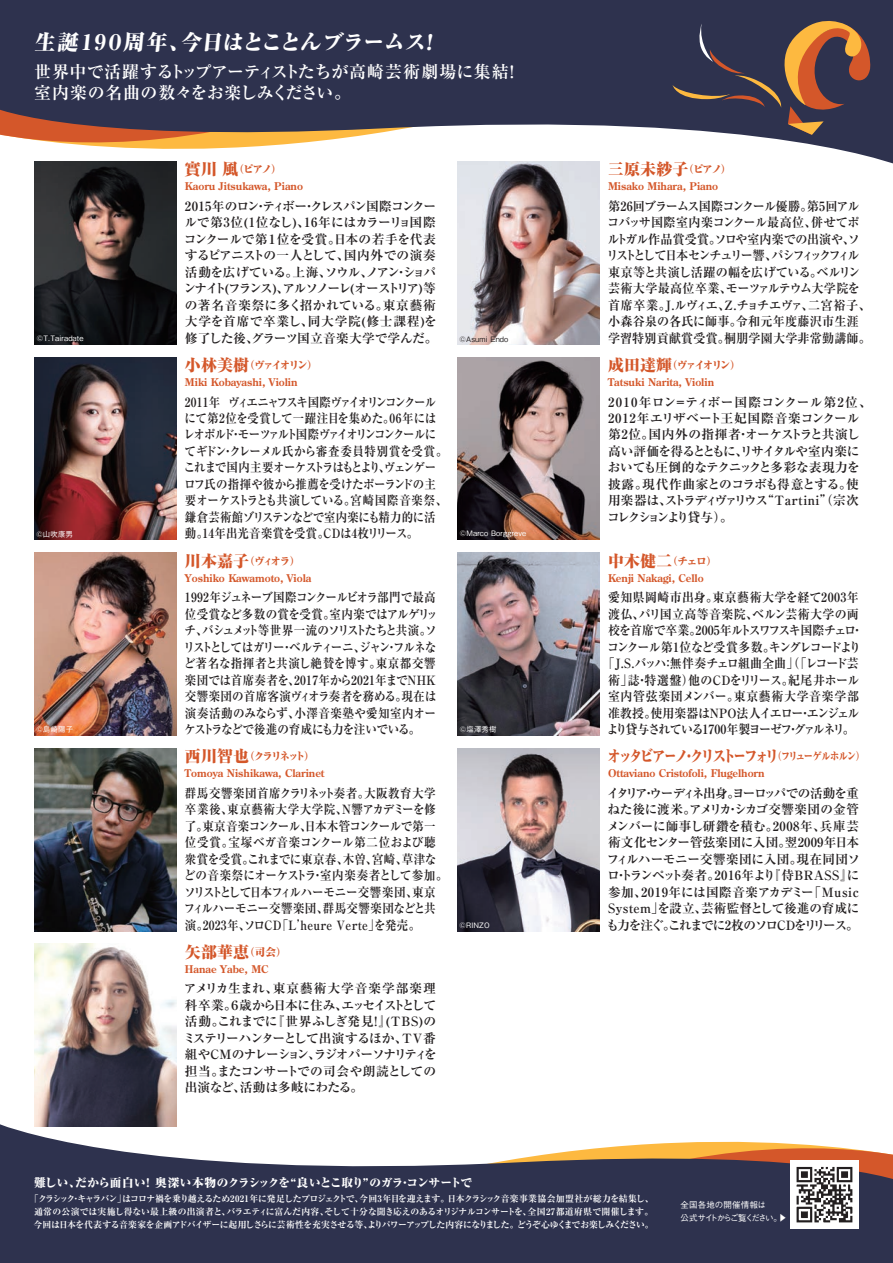
<style>
.page{position:relative;width:893px;height:1263px;background:#fff}
.page>*{position:absolute;margin:0;border:0;box-sizing:border-box;transform-origin:0 0}
.t1{font:800 expanded 21.15px "Ryumin Pr 6 N";color:#fff}
.t2{font:700 16.95px/21.3px "Ryumin Pr 6 N";letter-spacing:.01em;color:#fff}
.t3{font:800 expanded 15.9px "Ryumin Pro";letter-spacing:-.185em;color:#d4572a;scale:.87 1}
.t4{font:800 expanded 15.9px "Ryumin Pro";letter-spacing:-.145em;color:#d4572a}
.t5{font:700 12.75px/16.5px "Ryumin Pro";letter-spacing:-.025em;color:#231f20}
.t6{font:700 12.75px/16.5px "Ryumin Pro";letter-spacing:-.045em;color:#231f20;scale:.9 1}
.t7{font:700 12.75px/16.5px "Ryumin Pro";letter-spacing:.01em;color:#231f20;scale:.91 1}
.t8{font:700 12.75px/16.5px "Ryumin Pro";letter-spacing:-.005em;color:#231f20;text-align:center;scale:.94 1}
.t9{font:700 12.75px/16.5px "Ryumin Pro";letter-spacing:-.025em;color:#231f20;scale:.91 1}
.t10{font:700 12.75px/16.5px "Ryumin Pro";letter-spacing:-.025em;color:#231f20;scale:.95 1}
.t11{font:800 expanded 11.7px "Ryumin Pr 6 N";letter-spacing:-.04em;color:#fff}
.t12{font:700 10.65px "Century Old Style Std";color:#d4572a}
.t13{font:800 expanded 10.65px "Ryumin Pro";letter-spacing:-.18em;color:#d4572a}
.t14{font:700 expanded 9px/12.8px "Ryumin Pr 6 N";letter-spacing:-.04em;color:#fff;text-align:center}
.t15{font:500 8.55px/12.8px "Gothic BBB Pro";letter-spacing:-.045em;color:#fff}
.t16{font:500 7.5px "Gothic BBB Pro";letter-spacing:.02em;color:#fff}
.t17{font:500 7.5px "Gothic BBB Pro";letter-spacing:.02em;color:#231f20}
.s1{font-size:15.9px}
.s2{font-size:10.65px}
</style>
<div class="page">
<svg style="left:0;top:0;width:893px;height:164px;fill:#2e324e"></svg>
<svg style="left:0;top:1124px;width:893px;height:139px;fill:#2e324e"></svg>
<svg style="left:673px;top:13px;width:199px;height:122px;background:#54444b"></svg>
<img style="left:34px;top:161px;width:143px;height:183px">
<img style="left:34px;top:357px;width:143px;height:183px">
<img style="left:34px;top:553px;width:143px;height:182px">
<img style="left:34px;top:748px;width:143px;height:183px">
<img style="left:457px;top:161px;width:143px;height:183px">
<img style="left:457px;top:357px;width:143px;height:183px">
<img style="left:457px;top:553px;width:143px;height:182px">
<img style="left:457px;top:748px;width:143px;height:183px">
<img style="left:34px;top:944px;width:143px;height:183px">
<img style="left:791px;top:1161px;width:68px;height:68px">
<h1 class="t1" style="left:34px;top:25px;width:411px">生誕１９０周年、今日はとことんブラームス！</h1>
<h2 class="t2" style="left:34px;top:60px;width:488px">世界中で活躍するトップアーティストたちが高崎芸術劇場に集結！室内楽の名曲の数々をお楽しみください。</h2>
<p class="t16" style="left:37px;top:332px;width:48px">©T.Tairadate</p>
<p class="t16" style="left:36px;top:528px;width:38px">©山吹康男</p>
<p class="t16" style="left:36px;top:724px;width:38px">©島崎陽子</p>
<p class="t13" style="left:185px;top:161px;width:98px"><span class="s1">實川 風</span>（ピアノ）</p>
<p class="t12" style="left:185px;top:180px;width:119px">Kaoru Jitsukawa, Piano</p>
<p class="t5" style="left:183px;top:197px;width:256px">2015年のロン・ティボー・クレスパン国際コンクールで第3位(1位なし)、16年にはカラーリョ国際コンクールで第１位を受賞。日本の若手を代表するピアニストの一人として、国内外での演奏活動を広げている。上海、ソウル、ノアン・ショパンナイト(フランス)、アルソノーレ(オーストリア)等の著名音楽祭に多く招かれている。東京藝術大学を首席で卒業し、同大学院(修士課程)を修了した後、グラーツ国立音楽大学で学んだ。</p>
<p class="t13" style="left:185px;top:357px;width:134px"><span class="s1">小林美樹</span>（ヴァイオリン）</p>
<p class="t12" style="left:185px;top:375px;width:114px">Miki Kobayashi, Violin</p>
<p class="t6" style="left:183px;top:393px;width:295px">201 1年 ヴィエニャフスキ国際ヴァイオリンコンクールにて第2位を受賞して一躍注目を集めた。06年にはレオポルド・モーツァルト国際ヴァイオリンコンクールにてギドン・クレーメル氏から審査委員特別賞を受賞。これまで国内主要オーケストラはもとより、ヴェンゲーロフ氏の指揮や彼から推薦を受けたポーランドの主要オーケストラとも共演している。宮崎国際音楽祭、鎌倉芸術館ゾリステンなどで室内楽にも精力的に活動。14年出光音楽賞を受賞。CDは4枚リリース。</p>
<p class="t13" style="left:185px;top:552px;width:117px"><span class="s1">川本嘉子</span>（ヴィオラ）</p>
<p class="t12" style="left:185px;top:571px;width:128px">Yoshiko Kawamoto, Viola</p>
<p class="t9" style="left:183px;top:588px;width:281px">1992年ジュネーブ国際コンクールビオラ部門で最高位受賞など多数の賞を受賞。室内楽ではアルゲリッチ、バシュメット等世界一流のソリストたちと共演。ソリストとしてはガリー・ベルティーニ、ジャン・フルネなど著名な指揮者と共演し絶賛を博す。東京都交響楽団では首席奏者を、2017年から2021年までNHK交響楽団の首席客演ヴィオラ奏者を務める。現在は演奏活動のみならず、小澤音楽塾や愛知室内オーケストラなどで後進の育成にも力を注いでいる。</p>
<p class="t13" style="left:185px;top:748px;width:131px"><span class="s1">西川智也</span>（クラリネット）</p>
<p class="t12" style="left:185px;top:766px;width:141px">Tomoya Nishikawa, Clarinet</p>
<p class="t7" style="left:184px;top:784px;width:292px">群馬交響楽団首席クラリネット奏者。大阪教育大学卒業後、東京藝術大学大学院、N響アカデミーを修了。東京音楽コンクール、日本木管コンクールで第一位受賞。宝塚ベガ音楽コンクール第二位および聴衆賞を受賞。これまでに東京春、木曽、宮崎、草津などの音楽祭にオーケストラ・室内楽奏者として参加。ソリストとして日本フィルハーモニー交響楽団、東京フィルハーモニー交響楽団、群馬交響楽団などと共演。2023年、ソロCD「L’heure Verte」を発売。</p>
<p class="t17" style="left:460px;top:333px;width:50px">©Asumi Endo</p>
<p class="t16" style="left:460px;top:527px;width:68px">©Marco Borggreve</p>
<p class="t16" style="left:460px;top:723px;width:38px">©塩澤秀樹</p>
<p class="t16" style="left:460px;top:919px;width:32px">©RINZO</p>
<p class="t4" style="left:185px;top:939px;width:103px">矢部華恵<span class="s2">（司会）</span></p>
<p class="t12" style="left:185px;top:962px;width:85px">Hanae Yabe, MC</p>
<p class="t5" style="left:183px;top:979px;width:255px;text-align:justify">アメリカ生まれ、東京藝術大学音楽学部楽理科卒業。６歳から日本に住み、エッセイストとして活動。これまでに『世界ふしぎ発見！』(TBS)のミステリーハンターとして出演するほか、TV番組やCMのナレーション、ラジオパーソナリティを担当。またコンサートでの司会や朗読としての出演など、活動は多岐にわたる。</p>
<p class="t11" style="left:34px;top:1173px;width:440px">難しい、だから面白い！ 奥深い本物のクラシックを“良いとこ取り”のガラ・コンサートで</p>
<p class="t4" style="left:608px;top:157px;width:125px">三原未紗子<span class="s2">（ピアノ）</span></p>
<p class="t12" style="left:608px;top:180px;width:112px">Misako Mihara, Piano</p>
<p class="t10" style="left:606px;top:197px;width:280px">第26回ブラームス国際コンクール優勝。第5回アルコバッサ国際室内楽コンクール最高位、併せてポルトガル作品賞受賞。ソロや室内楽での出演や、ソリストとして日本センチュリー響、パシフィックフィル東京等と共演し活躍の幅を広げている。ベルリン芸術大学最高位卒業、モーツァルテウム大学院を首席卒業。J.ルヴィエ、Z.チョチエヴァ、二宮裕子、小森谷泉の各氏に師事。令和元年度藤沢市生涯学習特別貢献賞受賞。桐朋学園大学非常勤講師。</p>
<p class="t13" style="left:608px;top:357px;width:134px"><span class="s1">成田達輝</span>（ヴァイオリン）</p>
<p class="t12" style="left:608px;top:375px;width:108px">Tatsuki Narita, Violin</p>
<p class="t5" style="left:607px;top:393px;width:266px">2010年ロン＝ティボー国際コンクール第2位、<br>2012年エリザベート王妃国際音楽コンクール第2位。国内外の指揮者・オーケストラと共演し高い評価を得るとともに、リサイタルや室内楽においても圧倒的なテクニックと多彩な表現力を披露。現代作曲家とのコラボも得意とする。使用楽器は、ストラディヴァリウス“Tartini”（宗次コレクションより貸与）。</p>
<p class="t13" style="left:608px;top:552px;width:110px"><span class="s1">中木健二</span>（チェロ）</p>
<p class="t12" style="left:608px;top:571px;width:97px">Kenji Nakagi, Cello</p>
<p class="t8" style="left:603px;top:588px;width:278px">愛知県岡崎市出身。東京藝術大学を経て2003年渡仏、パリ国立高等音楽院、ベルン芸術大学の両校を首席で卒業。2005年ルトスワフスキ国際チェロ・コンクール第1位など受賞多数。キングレコードより「J.S.バッハ：無伴奏チェロ組曲全曲」（「レコード芸術」誌・特選盤）他のCDをリリース。紀尾井ホール室内管弦楽団メンバー。東京藝術大学音楽学部准教授。使用楽器はNPO法人イエロー・エンジェルより貸与されている1700年製ヨーゼフ・グァルネリ。</p>
<p class="t3" style="left:607px;top:744px;width:298px">オッタビアーノ・クリストーフォリ<span class="s2">（フリューゲルホルン）</span></p>
<p class="t12" style="left:608px;top:766px;width:158px">Ottaviano Cristofoli, Flugelhorn</p>
<p class="t5" style="left:606px;top:784px;width:255px;text-align:justify">イタリア・ウーディネ出身。ヨーロッパでの活動を重ねた後に渡米。アメリカ・シカゴ交響楽団の金管メンバーに師事し研鑽を積む。2008年、兵庫芸術文化センター管弦楽団に入団。翌2009年日本フィルハーモニー交響楽団に入団。現在同団ソロ・トランペット奏者。2016年より『侍BRASS』に参加、2019年には国際音楽アカデミー「Music System」を設立、芸術監督として後進の育成にも力を注ぐ。これまでに2枚のソロCDをリリース。</p>
<p class="t14" style="left:30px;top:1192px;width:625px">「クラシック・キャラバン」はコロナ禍を乗り越えるため2021年に発足したプロジェクトで、今回3年目を迎えます。日本クラシック音楽事業協会加盟社が総力を結集し、通常の公演では実施し得ない最上級の出演者と、バラエティに富んだ内容、そして十分な聞き応えのあるオリジナルコンサートを、全国27都道府県で開催します。今回は日本を代表する音楽家を企画アドバイザーに起用しさらに芸術性を充実させる等、よりパワーアップした内容になりました。どうぞ心ゆくまでお楽しみください。</p>
<p class="t15" style="left:680px;top:1197px;width:108px">全国各地の開催情報は<br>公式サイトからご覧ください。▶</p>
</div>
